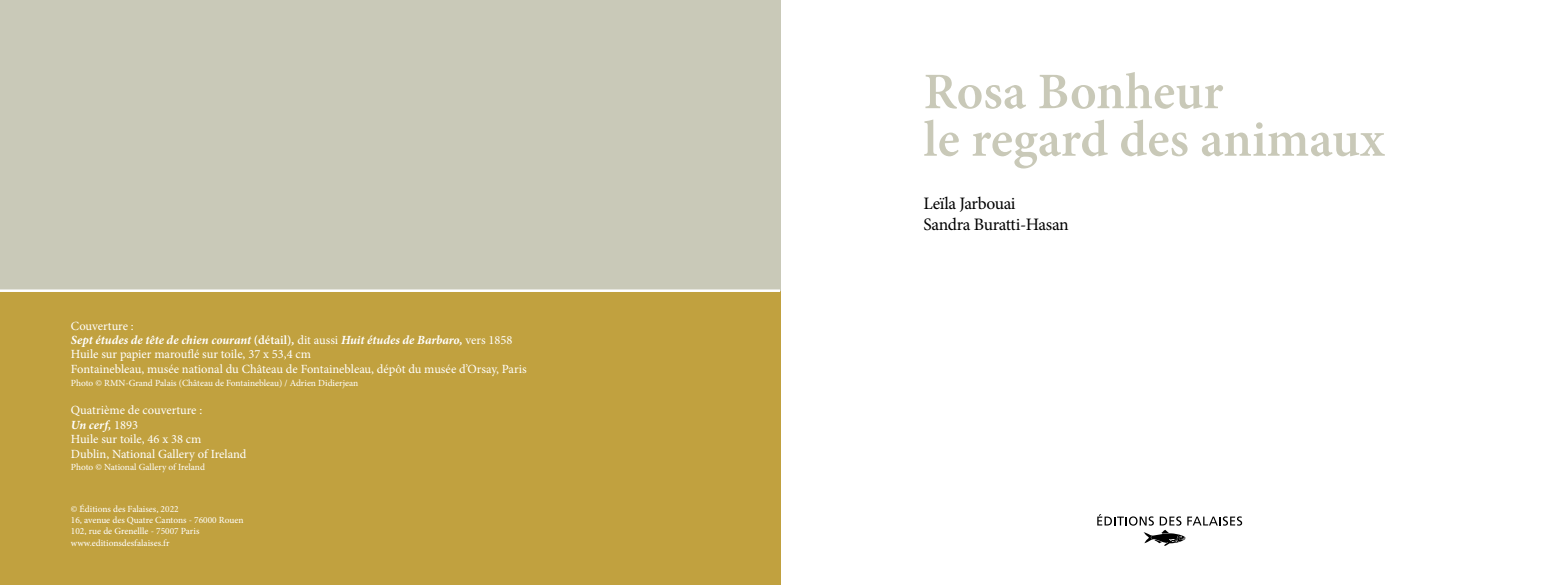
<style>
.page{position:relative;width:1560px;height:585px;background:#fff}
.page>*{position:absolute;margin:0;border:0;box-sizing:border-box;transform-origin:0 0}
.t1{font:600 51.25px/47.5px "Minion Pro";color:#c9c9b8}
.t2{font:17.5px/21px "Minion Pro";letter-spacing:-.02em;color:#000}
.t3{font:12.5px/14.4px "Minion Pro";color:#fff}
.t4{font:9.38px/11.2px "Minion Pro";color:#fff}
.s1{font-weight:700;font-style:italic}
.s2{font-weight:600}
</style>
<div class="page">
<svg style="left:1097px;top:514px;width:144px;height:32px"></svg>
<div style="left:0;top:292px;width:780px;height:293px;background:#c1a13f"></div>
<div style="left:0;top:0;width:780px;height:289px;background:#c9c9b8"></div>
<p class="t3" style="left:71px;top:318px;width:457px">Couverture :<br><span class="s1">Sept études de tête de chien courant</span> <span class="s2">(détail)</span><span class="s1">,</span> dit aussi <span class="s1">Huit études de Barbaro,</span> vers 1858<br>Huile sur papier marouflé sur toile, 37 x 53,4 cm<br>Fontainebleau, musée national du Château de Fontainebleau, dépôt du musée d’Orsay, Paris</p>
<p class="t4" style="left:71px;top:377px;width:289px">Photo © RMN-Grand Palais (Château de Fontainebleau) / Adrien Didierjean</p>
<p class="t3" style="left:71px;top:403px;width:177px">Quatrième de couverture :<br><span class="s1">Un cerf,</span> 1893<br>Huile sur toile, 46 x 38 cm<br>Dublin, National Gallery of Ireland</p>
<p class="t4" style="left:71px;top:461px;width:136px">Photo © National Gallery of Ireland</p>
<p class="t4" style="left:71px;top:503px;width:174px">© Éditions des Falaises, 2022<br>16, avenue des Quatre Cantons - 76000 Rouen 102, rue de Grenellle - 75007 Paris www.editionsdesfalaises.fr</p>
<h1 class="t1" style="left:923px;top:68px;width:462px">Rosa Bonheur<br>le regard des animaux</h1>
<h2 class="t2" style="left:923px;top:193px;width:147px">Leïla Jarbouai<br>Sandra Buratti-Hasan</h2>
</div>
